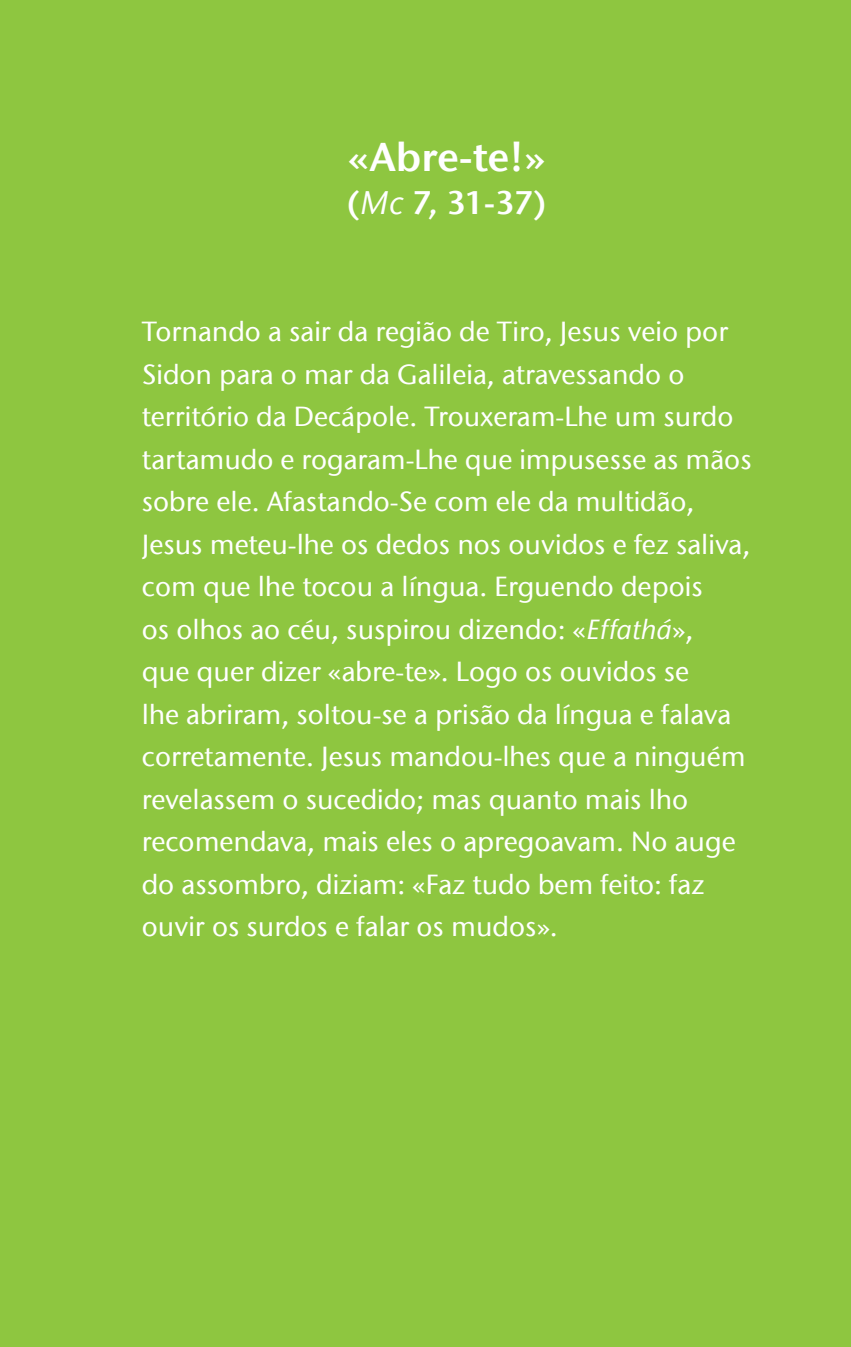
<style>
.page{position:relative;width:851px;height:1347px;background:#fff}
.page>*{position:absolute;margin:0;border:0;box-sizing:border-box;transform-origin:0 0}
.t1{font:40px "ITC Stone Sans Com Semi";letter-spacing:-.005em;color:#fff}
.t2{font:32.5px "ITC Stone Sans Com Semi";color:#fff}
.t3{font:500 27.5px/42.5px "ITC Stone Sans Com";color:#fff}
.s1{font-family:"ITC Stone Sans Com";font-weight:500;font-style:italic}
.s2{font-style:italic}
</style>
<div class="page">
<div style="left:0;top:0;width:850px;height:1346px;background:#8ec640"></div>
<h1 class="t1" style="left:348px;top:132px;width:198px">«Abre-te!»</h1>
<p class="t2" style="left:347px;top:182px;width:201px">(<span class="s1">Mc</span> 7, 31-37)</p>
<p class="t3" style="left:142px;top:310px;width:611px">Tornando a sair da região de Tiro, Jesus veio por Sidon para o mar da Galileia, atravessando o território da Decápole. Trouxeram-Lhe um surdo tartamudo e rogaram-Lhe que impusesse as mãos sobre ele. Afastando-Se com ele da multidão, Jesus meteu-lhe os dedos nos ouvidos e fez saliva, com que lhe tocou a língua. Erguendo depois<br>os olhos ao céu, suspirou dizendo: «<span class="s2">Effathá</span>»,<br>que quer dizer «abre-te». Logo os ouvidos se<br>lhe abriram, soltou-se a prisão da língua e falava corretamente. Jesus mandou-lhes que a ninguém revelassem o sucedido; mas quanto mais lho recomendava, mais eles o apregoavam. No auge do assombro, diziam: «Faz tudo bem feito: faz ouvir os surdos e falar os mudos».</p>
</div>
